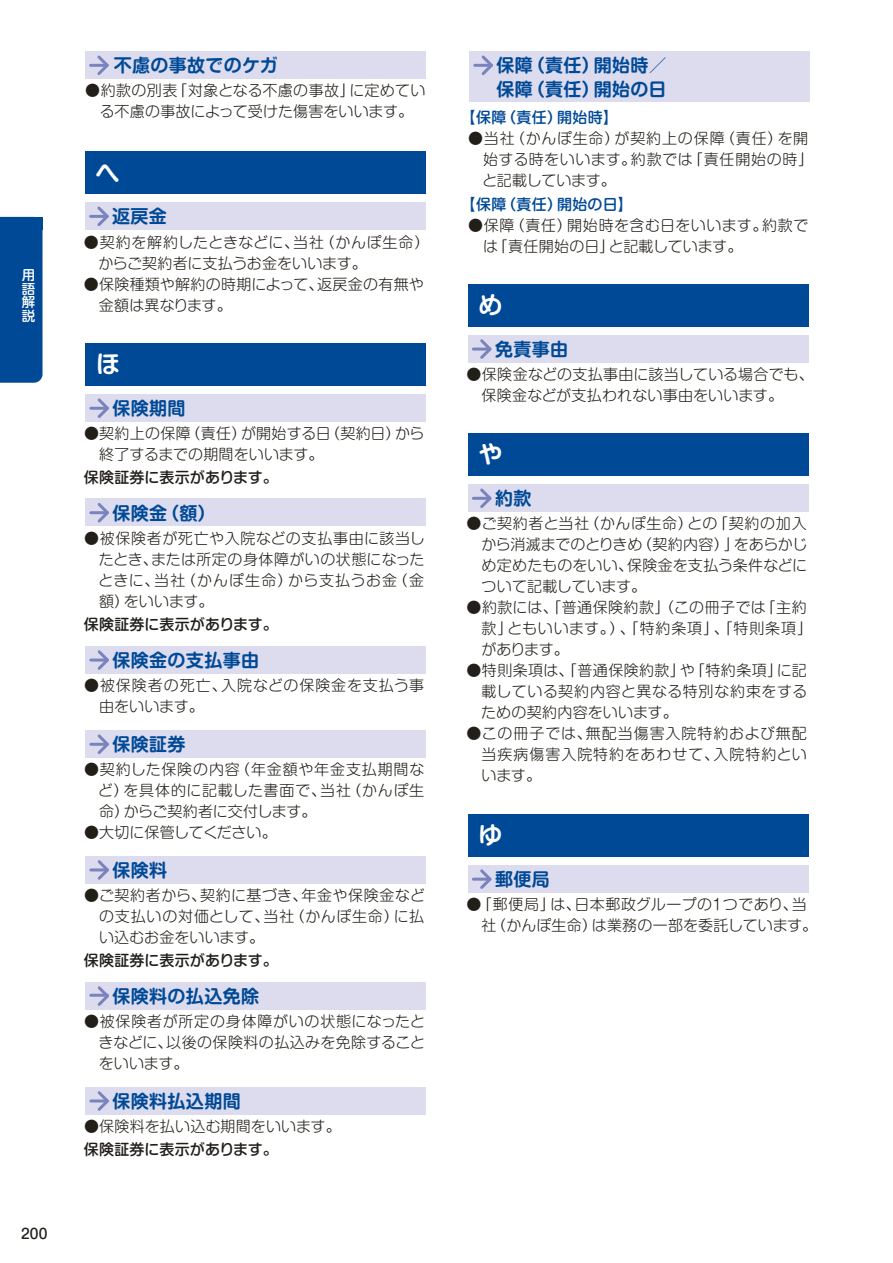
<style>
.page{position:relative;width:893px;height:1263px;background:#fff}
.page>*{position:absolute;margin:0;border:0;box-sizing:border-box;transform-origin:0 0}
.t1{font:24px "Shin M Go Pro De Bold 90 pv RKSJ H";color:#fff}
.t2{font:18px/24px "Shin M Go Pro De Bold 90 pv RKSJ H";letter-spacing:.02em;color:#004997}
.t3{font:15px/21px "Shin M Go Pro Light 90 pv RKSJ H";letter-spacing:.02em;color:#221f19}
.t4{font:15px/21px "Shin M Go Pro Light 90 pv RKSJ H";letter-spacing:.045em;color:#221f19}
.t5{font:15px "Shin M Go Pro Medium 90 pv RKSJ H";letter-spacing:.015em;color:#221f19}
.t6{font:15px/21px "Shin M Go Pro Light 90 pv RKSJ H";letter-spacing:.065em;color:#221f19}
.t7{font:15px "Shin M Go Pro Medium 90 pv RKSJ H";letter-spacing:.02em;color:#004997}
.t8{font:15px "Shin M Go Pro Light 90 pv RKSJ H";letter-spacing:-.015em;color:#221f19}
.t9{font:13.8px "Shin M Go Pro Medium 90 pv RKSJ H";color:#221f19}
.t10{font:13.5px/13.6px "Shin M Go Pro Medium 90 pv RKSJ V";color:#fff;text-align:justify}
</style>
<div class="page">
<div style="left:469px;top:51px;width:341px;height:51px;background:#dcdcee"></div>
<svg style="left:479px;top:55px;width:14px;height:20px"></svg>
<hr style="left:475px;top:64px;width:16px;height:3px;background:#7a83bd">
<div style="left:85px;top:646px;width:341px;height:27px;background:#dcdcee"></div>
<svg style="left:95px;top:650px;width:14px;height:20px"></svg>
<hr style="left:91px;top:658px;width:16px;height:3px;background:#7a83bd">
<div style="left:85px;top:730px;width:341px;height:28px;background:#dcdcee"></div>
<svg style="left:95px;top:734px;width:14px;height:20px"></svg>
<hr style="left:91px;top:743px;width:16px;height:3px;background:#7a83bd">
<div style="left:85px;top:856px;width:341px;height:27px;background:#dcdcee"></div>
<svg style="left:95px;top:860px;width:14px;height:20px"></svg>
<hr style="left:91px;top:868px;width:16px;height:3px;background:#7a83bd">
<div style="left:85px;top:982px;width:341px;height:27px;background:#dcdcee"></div>
<svg style="left:95px;top:986px;width:14px;height:20px"></svg>
<hr style="left:91px;top:994px;width:16px;height:3px;background:#7a83bd">
<div style="left:85px;top:1087px;width:341px;height:27px;background:#dcdcee"></div>
<svg style="left:95px;top:1091px;width:14px;height:20px"></svg>
<hr style="left:91px;top:1099px;width:16px;height:3px;background:#7a83bd">
<div style="left:85px;top:394px;width:341px;height:28px;background:#dcdcee"></div>
<svg style="left:95px;top:398px;width:14px;height:20px"></svg>
<hr style="left:91px;top:407px;width:16px;height:3px;background:#7a83bd">
<div style="left:85px;top:498px;width:341px;height:28px;background:#dcdcee"></div>
<svg style="left:95px;top:503px;width:14px;height:20px"></svg>
<hr style="left:91px;top:511px;width:16px;height:3px;background:#7a83bd">
<div style="left:85px;top:343px;width:341px;height:43px;background:#004997"></div>
<div style="left:468px;top:335px;width:340px;height:27px;background:#dcdcee"></div>
<svg style="left:477px;top:339px;width:15px;height:20px"></svg>
<hr style="left:473px;top:348px;width:17px;height:3px;background:#7a83bd">
<div style="left:468px;top:284px;width:340px;height:42px;background:#004997"></div>
<div style="left:468px;top:484px;width:340px;height:28px;background:#dcdcee"></div>
<svg style="left:477px;top:488px;width:15px;height:20px"></svg>
<hr style="left:473px;top:497px;width:17px;height:3px;background:#7a83bd">
<div style="left:468px;top:433px;width:340px;height:43px;background:#004997"></div>
<div style="left:468px;top:865px;width:340px;height:27px;background:#dcdcee"></div>
<svg style="left:477px;top:869px;width:15px;height:20px"></svg>
<hr style="left:473px;top:878px;width:17px;height:3px;background:#7a83bd">
<div style="left:468px;top:814px;width:340px;height:42px;background:#004997"></div>
<div style="left:85px;top:202px;width:340px;height:28px;background:#dcdcee"></div>
<svg style="left:95px;top:206px;width:14px;height:20px"></svg>
<hr style="left:91px;top:215px;width:16px;height:3px;background:#7a83bd">
<div style="left:85px;top:152px;width:340px;height:42px;background:#004997"></div>
<div style="left:85px;top:51px;width:340px;height:28px;background:#dcdcee"></div>
<svg style="left:95px;top:55px;width:14px;height:20px"></svg>
<hr style="left:91px;top:64px;width:16px;height:3px;background:#7a83bd">
<div style="left:0;top:217px;width:43px;height:166px;background:#004997"></div>
<div style="left:30px;top:217px;width:13px;height:13px;background:#004997"></div>
<p class="t10" style="left:22px;top:270px;width:15px">用語解説</p>
<p class="t9" style="left:21px;top:1228px;width:28px">200</p>
<p class="t2" style="left:114px;top:56px;width:166px">不慮の事故でのケガ</p>
<p class="t3" style="left:85px;top:82px;width:342px;text-align:center">●約款の別表「対象となる不慮の事故」に定めている不慮の事故によって受けた傷害をいいます。</p>
<h1 class="t1" style="left:96px;top:164px;width:25px">へ</h1>
<p class="t2" style="left:112px;top:207px;width:56px">返戻金</p>
<p class="t3" style="left:99px;top:234px;width:332px;text-indent:-15px">●契約を解約したときなどに、当社（かんぽ生命）からご契約者に支払うお金をいいます。</p>
<p class="t3" style="left:99px;top:276px;width:326px;text-indent:-15px">●保険種類や解約の時期によって、返戻金の有無や金額は異なります。</p>
<h1 class="t1" style="left:96px;top:355px;width:25px">ほ</h1>
<p class="t2" style="left:113px;top:399px;width:75px">保険期間</p>
<p class="t3" style="left:99px;top:425px;width:327px;text-indent:-15px">●契約上の保障（責任）が開始する日（契約日）から終了するまでの期間をいいます。</p>
<p class="t5" style="left:84px;top:472px;width:196px">保険証券に表示があります。</p>
<p class="t2" style="left:113px;top:504px;width:105px">保険金（額）</p>
<p class="t3" style="left:98px;top:530px;width:328px;text-align:justify;text-indent:-14px">●被保険者が死亡や入院などの支払事由に該当したとき、または所定の身体障がいの状態になったときに、当社（かんぽ生命）から支払うお金（金額）をいいます。</p>
<p class="t5" style="left:84px;top:619px;width:196px">保険証券に表示があります。</p>
<p class="t2" style="left:113px;top:651px;width:148px">保険金の支払事由</p>
<p class="t6" style="left:99px;top:677px;width:327px;text-indent:-15px">●被保険者の死亡、入院などの保険金を支払う事由をいいます。</p>
<p class="t2" style="left:113px;top:735px;width:75px">保険証券</p>
<p class="t3" style="left:98px;top:761px;width:328px;text-align:justify;text-indent:-14px">●契約した保険の内容（年金額や年金支払期間など）を具体的に記載した書面で、当社（かんぽ生命）からご契約者に交付します。</p>
<p class="t8" style="left:84px;top:827px;width:194px">●大切に保管してください。</p>
<p class="t2" style="left:113px;top:861px;width:56px">保険料</p>
<p class="t3" style="left:99px;top:887px;width:327px;text-align:justify;text-indent:-15px">●ご契約者から、契約に基づき、年金や保険金などの支払いの対価として、当社（かんぽ生命）に払い込むお金をいいます。</p>
<p class="t5" style="left:84px;top:955px;width:196px">保険証券に表示があります。</p>
<p class="t2" style="left:113px;top:987px;width:148px">保険料の払込免除</p>
<p class="t3" style="left:99px;top:1013px;width:328px;text-align:justify;text-indent:-15px">●被保険者が所定の身体障がいの状態になったときなどに、以後の保険料の払込みを免除することをいいます。</p>
<p class="t2" style="left:113px;top:1092px;width:130px">保険料払込期間</p>
<p class="t3" style="left:84px;top:1118px;width:258px">●保険料を払い込む期間をいいます。</p>
<p class="t5" style="left:84px;top:1143px;width:196px">保険証券に表示があります。</p>
<p class="t2" style="left:496px;top:56px;width:172px">保障（責任）開始時／保障（責任）開始の日</p>
<p class="t7" style="left:461px;top:112px;width:159px">【保障（責任）開始時】</p>
<p class="t4" style="left:482px;top:130px;width:332px;text-indent:-14px">●当社（かんぽ生命）が契約上の保障（責任）を開始する時をいいます。約款では「責任開始の時」と記載しています。</p>
<p class="t7" style="left:461px;top:199px;width:174px">【保障（責任）開始の日】</p>
<p class="t3" style="left:483px;top:217px;width:327px;text-indent:-15px">●保障（責任）開始時を含む日をいいます。約款では「責任開始の日」と記載しています。</p>
<h1 class="t1" style="left:478px;top:296px;width:25px">め</h1>
<p class="t2" style="left:495px;top:339px;width:75px">免責事由</p>
<p class="t3" style="left:482px;top:366px;width:334px;text-indent:-15px">●保険金などの支払事由に該当している場合でも、保険金などが支払われない事由をいいます。</p>
<h1 class="t1" style="left:478px;top:445px;width:25px">や</h1>
<p class="t2" style="left:495px;top:489px;width:38px">約款</p>
<p class="t3" style="left:481px;top:515px;width:327px;text-align:justify;text-indent:-15px">●ご契約者と当社（かんぽ生命）との「契約の加入から消滅までのとりきめ（契約内容）」をあらかじめ定めたものをいい、保険金を支払う条件などについて記載しています。</p>
<p class="t3" style="left:481px;top:599px;width:332px;text-indent:-15px">●約款には、「普通保険約款」（この冊子では「主約款」ともいいます。）、「特約条項」、「特則条項」があります。</p>
<p class="t3" style="left:481px;top:662px;width:328px;text-align:justify;text-indent:-15px">●特則条項は、「普通保険約款」や「特約条項」に記載している契約内容と異なる特別な約束をするための契約内容をいいます。</p>
<p class="t3" style="left:482px;top:725px;width:327px;text-align:justify;text-indent:-15px">●この冊子では、無配当傷害入院特約および無配当疾病傷害入院特約をあわせて、入院特約といいます。</p>
<h1 class="t1" style="left:478px;top:826px;width:25px">ゆ</h1>
<p class="t2" style="left:495px;top:869px;width:56px">郵便局</p>
<p class="t3" style="left:482px;top:896px;width:337px;text-indent:-15px">●「郵便局」は、日本郵政グループの1つであり、当社（かんぽ生命）は業務の一部を委託しています。</p>
</div>
